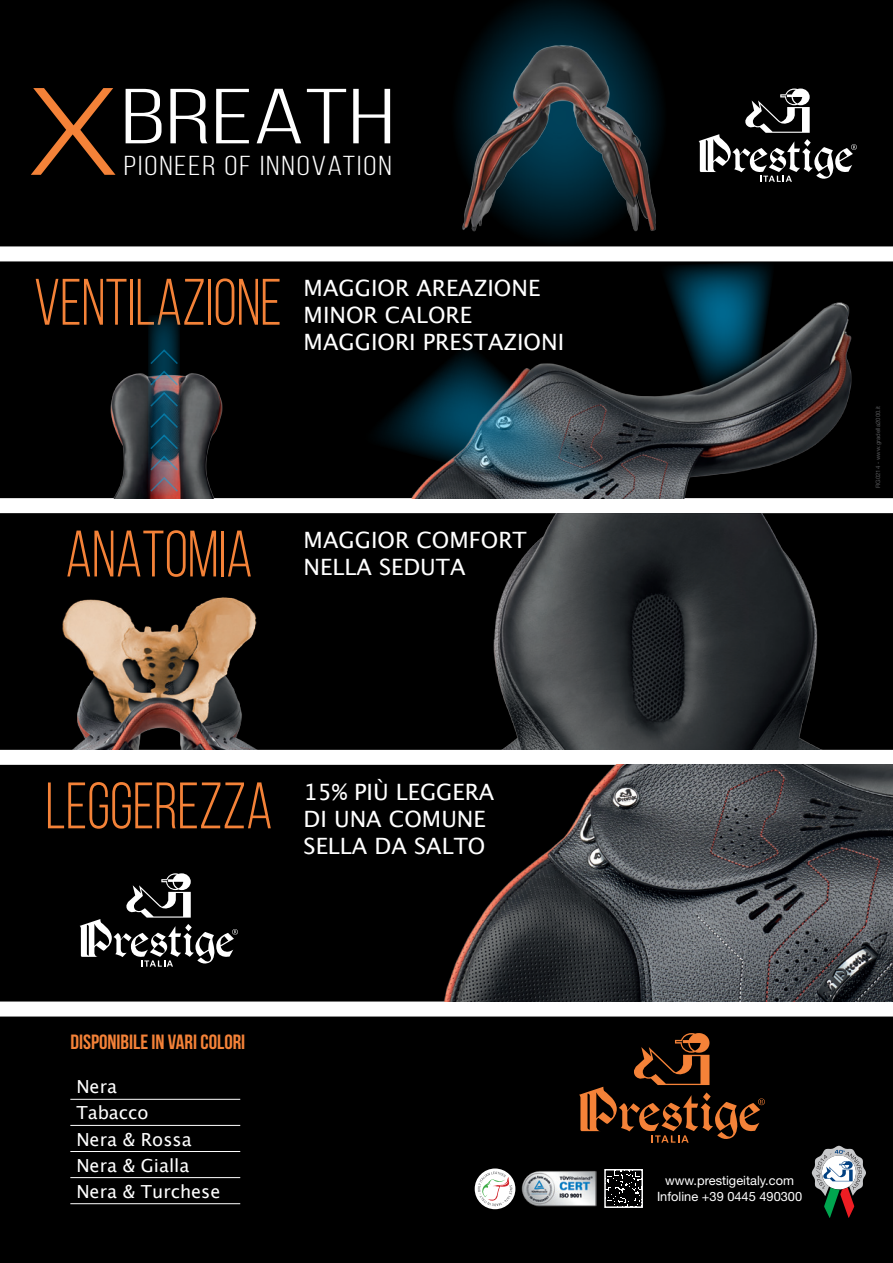
<style>
.page{position:relative;width:893px;height:1263px;background:#000}
.page>*{position:absolute;margin:0;border:0;box-sizing:border-box;transform-origin:0 0}
.t1{font:77.85px "Bebas Neue";color:#fff;scale:1.52 1}
.t2{font:65.55px "Bebas Neue";color:#f48238;scale:.93 1}
.t3{font:27.45px "Bebas Neue";letter-spacing:.055em;color:#fff;scale:1.24 1}
.t4{font:22.5px/27px "Lucida Grande";color:#fff}
.t5{font:700 20.55px "Bebas Neue";color:#f48238}
.t6{font:18px/26.1px "Lucida Grande";color:#fff}
.t7{font:12.75px/15.5px "Helvetica Neue LT Std";color:#fff;text-align:center}
.t8{font:6px "Helvetica Neue LT Std";color:#57585a}
.s1{font-size:123.9px;color:#f48238}
</style>
<div class="page">
<div style="left:0;top:246px;width:893px;height:15px;background:#fff"></div>
<div style="left:0;top:498px;width:893px;height:15px;background:#fff"></div>
<div style="left:0;top:1001px;width:893px;height:15px;background:#fff"></div>
<div style="left:0;top:750px;width:893px;height:15px;background:#fff"></div>
<img style="left:381px;top:261px;width:489px;height:237px">
<img style="left:444px;top:765px;width:449px;height:236px">
<img style="left:474px;top:513px;width:357px;height:237px">
<svg style="left:699px;top:89px;width:158px;height:93px"></svg>
<svg style="left:80px;top:873px;width:158px;height:94px"></svg>
<img style="left:56px;top:597px;width:206px;height:153px">
<svg style="left:658px;top:261px;width:118px;height:132px"></svg>
<svg style="left:487px;top:0;width:145px;height:34px"></svg>
<svg style="left:379px;top:338px;width:254px;height:158px"></svg>
<img style="left:457px;top:34px;width:204px;height:205px">
<svg style="left:812px;top:1146px;width:54px;height:72px"></svg>
<img style="left:521px;top:1171px;width:75px;height:36px">
<svg style="left:475px;top:1168px;width:40px;height:41px"></svg>
<svg style="left:478px;top:1171px;width:34px;height:35px"></svg>
<svg style="left:604px;top:1169px;width:39px;height:39px"></svg>
<svg style="left:579px;top:1033px;width:186px;height:110px"></svg>
<img style="left:110px;top:373px;width:113px;height:125px">
<svg style="left:148px;top:315px;width:32px;height:181px"></svg>
<img style="left:149px;top:348px;width:30px;height:145px">
<hr style="left:70px;top:1099px;width:170px;height:1px;background:#fff">
<hr style="left:70px;top:1125px;width:170px;height:1px;background:#fff">
<hr style="left:70px;top:1151px;width:170px;height:1px;background:#fff">
<hr style="left:70px;top:1177px;width:170px;height:1px;background:#fff">
<hr style="left:70px;top:1203px;width:170px;height:1px;background:#fff">
<h1 class="t1" style="left:24px;top:75px;width:246px"><span class="s1">X</span>BREATH</h1>
<p class="t3" style="left:124px;top:151px;width:217px">PIONEER OF INNOVATION</p>
<h2 class="t2" style="left:34px;top:267px;width:268px">VENTILAZIONE</h2>
<p class="t4" style="left:304px;top:275px;width:262px">MAGGIOR AREAZIONE<br>MINOR CALORE<br>MAGGIORI PRESTAZIONI</p>
<h2 class="t2" style="left:66px;top:519px;width:203px">ANATOMIA</h2>
<p class="t4" style="left:304px;top:526px;width:225px">MAGGIOR COMFORT<br>NELLA SEDUTA</p>
<h2 class="t2" style="left:46px;top:771px;width:246px">LEGGEREZZA</h2>
<p class="t4" style="left:304px;top:778px;width:192px">15% PIÙ LEGGERA<br>DI UNA COMUNE<br>SELLA DA SALTO</p>
<p class="t5" style="left:70px;top:1030px;width:176px">DISPONIBILE IN VARI COLORI</p>
<p class="t6" style="left:76px;top:1074px;width:146px">Nera<br>Tabacco<br>Nera &amp; Rossa<br>Nera &amp; Gialla<br>Nera &amp; Turchese</p>
<p class="t8" style="left:874px;top:488px;width:84px;rotate:-90deg">RG0214 - www.gradella2000.it</p>
<p class="t7" style="left:657px;top:1173px;width:147px">www.prestigeitaly.com<br>Infoline +39 0445 490300</p>
</div>
